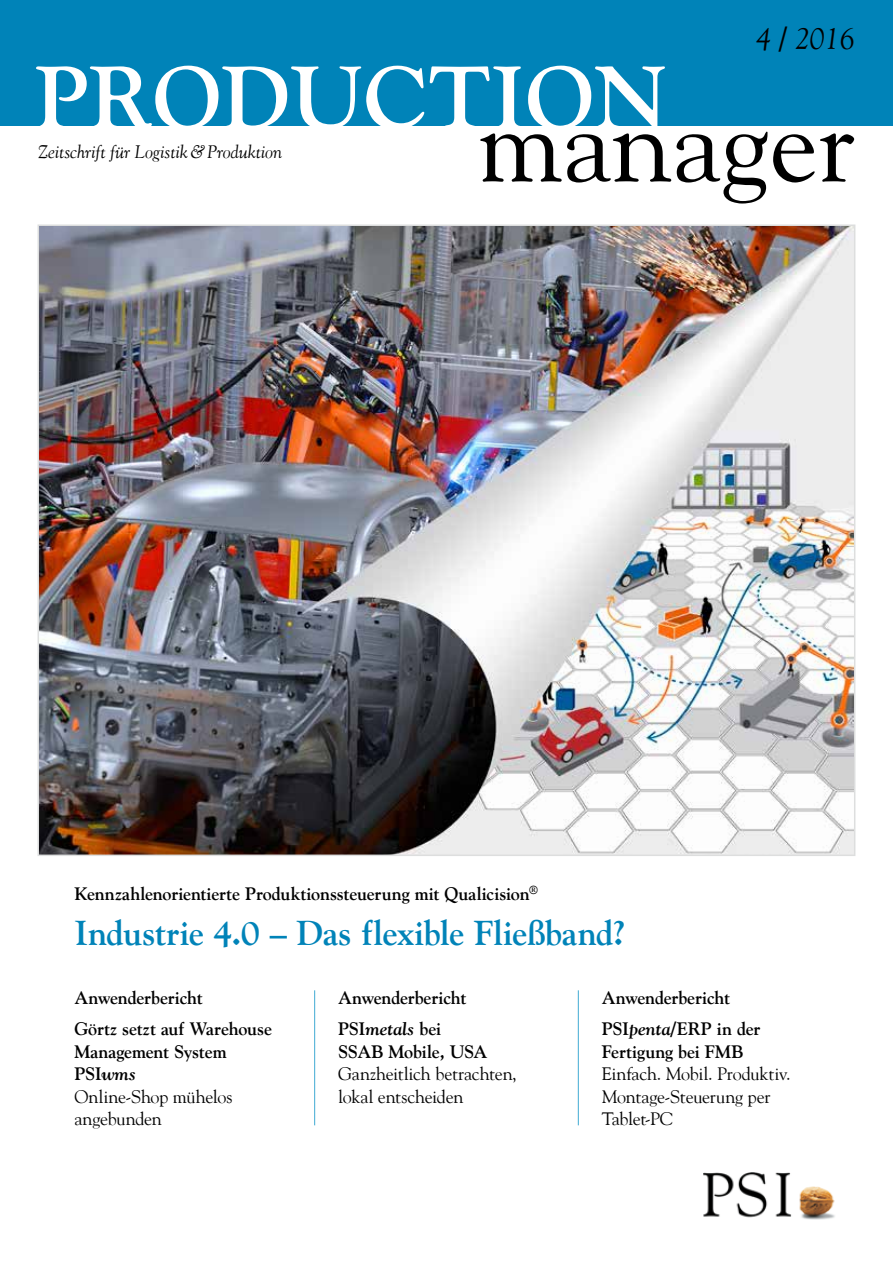
<style>
.page{position:relative;width:893px;height:1263px;background:#fff}
.page>*{position:absolute;margin:0;border:0;box-sizing:border-box;transform-origin:0 0}
.t1{font:109.5px "Goudy";color:#000}
.t2{font:700 88.35px "Goudy";color:#fff}
.t3{font:700 34.5px "Goudy";letter-spacing:-.01em;color:#0083b8}
.t4{font:italic 30px "Goudy";color:#000}
.t5{font:700 18px/31px "Goudy";letter-spacing:-.01em;color:#000}
.t6{font:18px/22.5px "Goudy";letter-spacing:-.015em;color:#000}
.t7{font:italic 18px "Goudy";color:#000}
.s1{font-weight:700}
.s2{font-weight:700;font-style:italic}
.s3{font-style:italic}
</style>
<div class="page">
<img style="left:704px;top:1172px;width:131px;height:47px">
<div style="left:0;top:0;width:893px;height:126px;background:#0083b8"></div>
<img style="left:41px;top:227px;width:811px;height:626px">
<hr style="left:314px;top:990px;width:1px;height:135px;background:#40aad3">
<hr style="left:578px;top:990px;width:1px;height:135px;background:#40aad3">
<h2 class="t2" style="left:35px;top:45px;width:634px">production</h2>
<h3 class="t4" style="left:756px;top:21px;width:100px">4 / 2016</h3>
<p class="t7" style="left:38px;top:141px;width:245px">Zeitschrift für Logistik&amp;Produktion</p>
<h1 class="t1" style="left:478px;top:75px;width:379px">manager</h1>
<p class="t5" style="left:74px;top:878px;width:465px">Kennzahlenorientierte Produktionssteuerung mit Qualicision<sup>®</sup></p>
<h3 class="t3" style="left:74px;top:913px;width:553px">Industrie 4.0 – Das flexible Fließband?</h3>
<p class="t5" style="left:74px;top:982px;width:199px">Anwenderbericht<br>Görtz setzt auf Warehouse</p>
<p class="t6" style="left:74px;top:1040px;width:160px"><span class="s1">Management System<br>PSI</span><span class="s2">wms<br></span>Online-Shop mühelos angebunden</p>
<p class="t5" style="left:338px;top:982px;width:130px">Anwenderbericht<br>PSI<span class="s3">metals</span> bei</p>
<p class="t5" style="left:338px;top:1036px;width:151px">SSAB Mobile, USA</p>
<p class="t6" style="left:338px;top:1062px;width:180px">Ganzheitlich betrachten, lokal entscheiden</p>
<p class="t5" style="left:602px;top:982px;width:160px">Anwenderbericht<br>PSI<span class="s3">penta</span>/ERP in der</p>
<p class="t5" style="left:602px;top:1036px;width:143px">Fertigung bei FMB</p>
<p class="t6" style="left:602px;top:1062px;width:191px">Einfach. Mobil. Produktiv.<br>Montage-Steuerung per<br>Tablet-PC</p>
</div>
